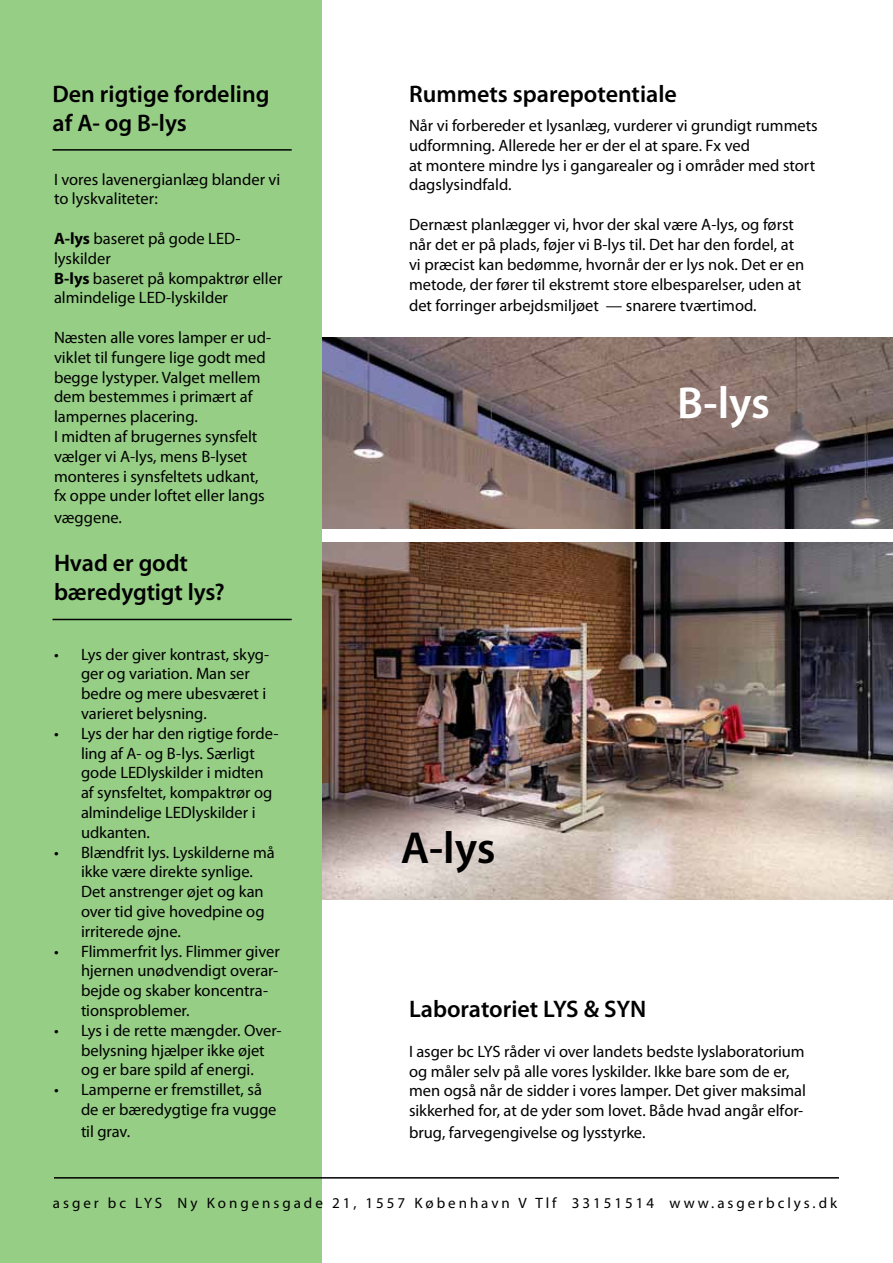
<style>
.page{position:relative;width:893px;height:1263px;background:#fff}
.page>*{position:absolute;margin:0;border:0;box-sizing:border-box;transform-origin:0 0}
.t1{font:600 45px "Myriad Pro";color:#fff}
.t2{font:600 45px "Myriad Pro";color:#000}
.t3{font:600 24px/28.8px "Myriad Pro";color:#000}
.t4{font:16.5px/19.8px "Myriad Pro";color:#000}
.t5{font:15px "Myriad Pro";letter-spacing:.2em;color:#000}
.s1{font-weight:700}
</style>
<div class="page">
<img style="left:322px;top:338px;width:571px;height:191px">
<img style="left:322px;top:543px;width:571px;height:356px">
<div style="left:0;top:0;width:322px;height:1263px;background:#96ce85"></div>
<hr style="left:53px;top:149px;width:239px;height:2px;background:#000">
<hr style="left:53px;top:619px;width:239px;height:1px;background:#000">
<hr style="left:54px;top:1177px;width:785px;height:1px;background:#000">
<h2 class="t3" style="left:53px;top:79px;width:218px">Den rigtige fordeling af A- og B-lys</h2>
<p class="t4" style="left:54px;top:169px;width:228px">I vores lavenergianlæg blander vi to lyskvaliteter:</p>
<p class="t4" style="left:54px;top:228px;width:230px"><span class="s1">A-lys</span> baseret på gode LED&shy;lyskilder<br><span class="s1">B-lys</span> baseret på kompaktrør eller almindelige LED-lyskilder</p>
<p class="t4" style="left:54px;top:327px;width:219px">Næsten alle vores lamper er ud&shy;viklet til fungere lige godt med begge lystyper. Valget mellem dem bestemmes i primært af lampernes placering.<br>I midten af brugernes synsfelt vælger vi A-lys, mens B-lyset monteres i synsfeltets udkant, fx oppe under loftet eller langs</p>
<p class="t4" style="left:54px;top:507px;width:69px">væggene.</p>
<h2 class="t3" style="left:54px;top:548px;width:172px">Hvad er godt bæredygtigt lys?</h2>
<p class="t4" style="left:81px;top:644px;width:190px;text-indent:-27px">• Lys der giver kontrast, skyg&shy;ger og variation. Man ser bedre og mere ubesværet i varieret belysning.</p>
<p class="t4" style="left:81px;top:723px;width:199px;text-indent:-27px">• Lys der har den rigtige forde&shy;ling af A- og B-lys. Særligt gode LEDlyskilder i midten af synsfeltet, kompaktrør og almindelige LEDlyskilder i udkanten.</p>
<p class="t4" style="left:81px;top:842px;width:195px;text-indent:-27px">• Blændfrit lys. Lyskilderne må ikke være direkte synlige.<br>Det anstrenger øjet og kan over tid give hovedpine og irriterede øjne.</p>
<p class="t4" style="left:81px;top:941px;width:200px;text-indent:-27px">• Flimmerfrit lys. Flimmer giver hjernen unødvendigt overar&shy;bejde og skaber koncentra&shy;tionsproblemer.</p>
<p class="t4" style="left:81px;top:1020px;width:202px;text-indent:-27px">• Lys i de rette mængder. Over&shy;belysning hjælper ikke øjet og er bare spild af energi.</p>
<p class="t4" style="left:81px;top:1079px;width:197px;text-indent:-27px">• Lamperne er fremstillet, så de er bæredygtige fra vugge</p>
<p class="t4" style="left:81px;top:1121px;width:51px">til grav.</p>
<h2 class="t3" style="left:409px;top:79px;width:269px">Rummets sparepotentiale</h2>
<p class="t4" style="left:409px;top:115px;width:410px">Når vi forbereder et lysanlæg, vurderer vi grundigt rummets udformning. Allerede her er der el at spare. Fx ved<br>at montere mindre lys i gangarealer og i områder med stort dagslysindfald.</p>
<p class="t4" style="left:409px;top:214px;width:397px">Dernæst planlægger vi, hvor der skal være A-lys, og først når det er på plads, føjer vi B-lys til. Det har den fordel, at vi præcist kan bedømme, hvornår der er lys nok. Det er en metode, der fører til ekstremt store elbesparelser, uden at</p>
<p class="t4" style="left:409px;top:295px;width:349px">det forringer arbejdsmiljøet — snarere tværtimod.</p>
<h1 class="t2" style="left:401px;top:819px;width:96px">A-lys</h1>
<h1 class="t1" style="left:677px;top:374px;width:94px">B-lys</h1>
<h2 class="t3" style="left:409px;top:994px;width:239px">Laboratoriet LYS &amp; SYN</h2>
<p class="t4" style="left:409px;top:1041px;width:398px">I asger bc LYS råder vi over landets bedste lyslaboratorium og måler selv på alle vores lyskilder. Ikke bare som de er, men også når de sidder i vores lamper. Det giver maksimal sikkerhed for, at de yder som lovet. Både hvad angår elfor-</p>
<p class="t4" style="left:409px;top:1122px;width:238px">brug, farvegengivelse og lysstyrke.</p>
<p class="t5" style="left:53px;top:1194px;width:786px">asger bc LYS Ny Kongensgade 21, 1557 København V Tlf 33151514 www.asgerbclys.dk</p>
</div>
